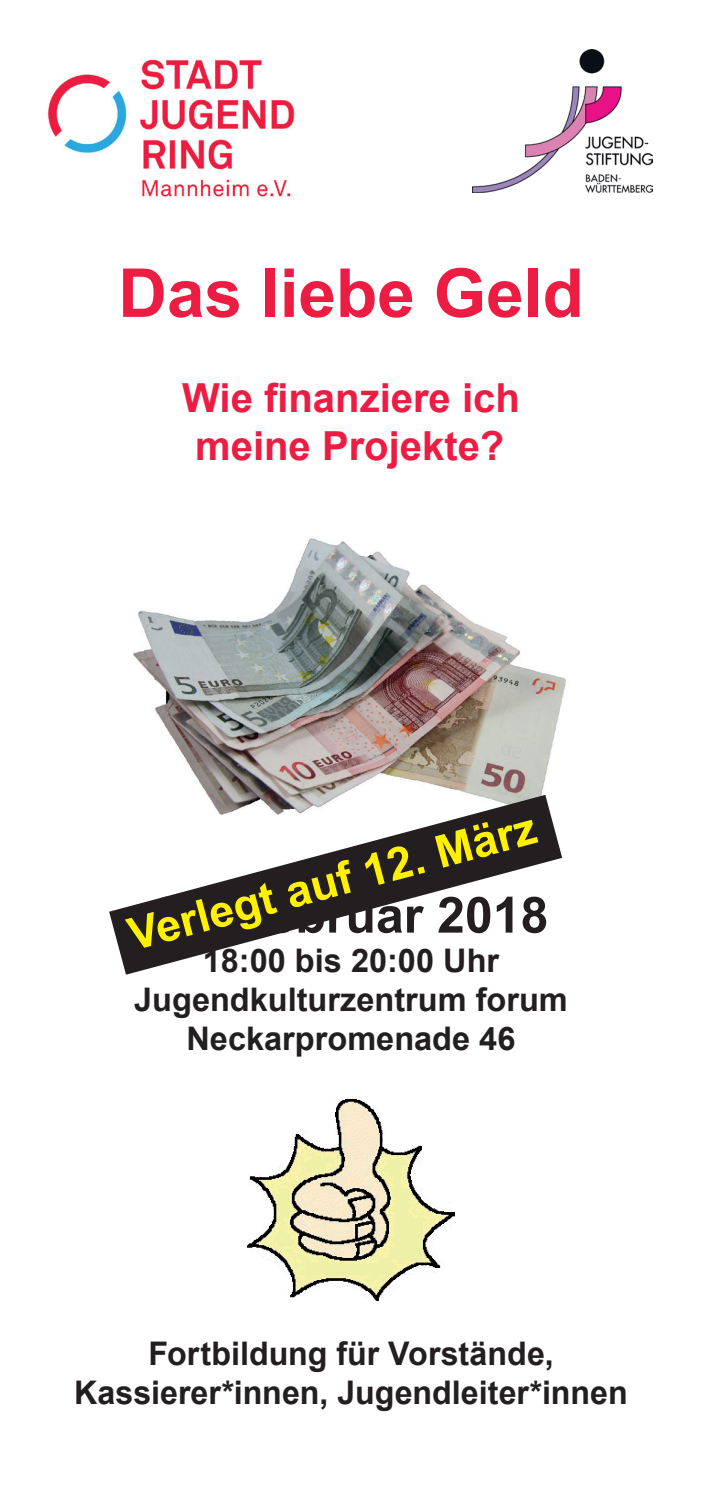
<style>
.page{position:relative;width:702px;height:1489px;background:#fff}
.page>*{position:absolute;margin:0;border:0;box-sizing:border-box;transform-origin:0 0}
.t1{font:700 67.5px "Arial";color:#ed1c42}
.t2{font:700 50px "Arial";color:#231f20}
.t3{font:700 45px "Arial";color:#fff101}
.t4{font:700 40px/47.5px "Arial";color:#ed1c42;text-align:center}
.t5{font:700 32.5px/39px "Arial";color:#231f20;text-align:center}
</style>
<div class="page">
<img style="left:247px;top:1099px;width:208px;height:201px">
<img style="left:48px;top:59px;width:247px;height:139px">
<img style="left:472px;top:50px;width:180px;height:143px">
<img style="left:133px;top:538px;width:433px;height:255px">
<svg style="left:109px;top:793px;width:454px;height:182px"></svg>
<h1 class="t1" style="left:118px;top:248px;width:467px">Das liebe Geld</h1>
<p class="t4" style="left:182px;top:376px;width:339px">Wie finanziere ich meine Projekte?</p>
<h3 class="t3" style="left:121px;top:906px;width:422px;rotate:-15deg">Verlegt auf 12. März</h3>
<h2 class="t2" style="left:153px;top:881px;width:396px">26. Februar 2018</h2>
<p class="t5" style="left:134px;top:941px;width:435px">18:00 bis 20:00 Uhr<br>Jugendkulturzentrum forum<br>Neckarpromenade 46</p>
<p class="t5" style="left:74px;top:1334px;width:555px">Fortbildung für Vorstände,<br>Kassierer*innen, Jugendleiter*innen</p>
</div>
